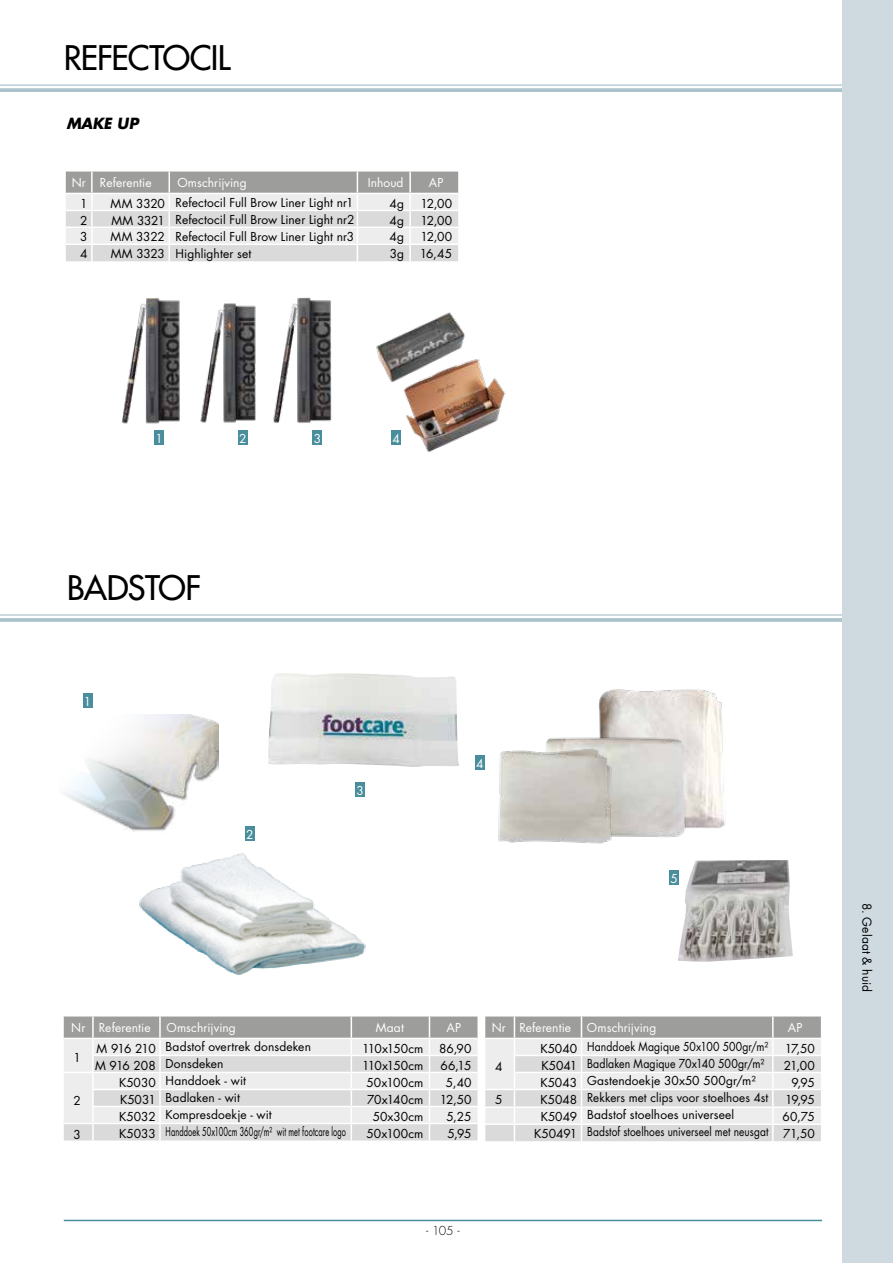
<style>
.page{position:relative;width:893px;height:1263px;background:#fff}
.page>*{position:absolute;margin:0;border:0;box-sizing:border-box;transform-origin:0 0}
.t1{font:500 33px "Futura Std";letter-spacing:-.025em;color:#000}
.t2{font:italic 700 15px "Futura Std";letter-spacing:-.01em;color:#000}
.t3{font:12px/17px "Futura Std";letter-spacing:.005em;color:#000;text-align:justify}
.t4{font:12px/17px "Futura Std";letter-spacing:.005em;color:#000;scale:.87 1}
.t5{font:12px "Futura Std";letter-spacing:.005em;color:#fff}
.t6{font:12px "Futura Std";letter-spacing:-.035em;color:#000}
.t7{font:300 12px "Futura Std";color:#000}
</style>
<div class="page">
<hr style="left:64px;top:1220px;width:758px;height:1px;background:#498e9c">
<div style="left:842px;top:0;width:51px;height:1263px;background:#cedae0"></div>
<hr style="left:0;top:84px;width:842px;height:2px;background:#acc3cb">
<svg style="left:0;top:88px;width:842px;height:4px;background:#b0c6ce"></svg>
<svg style="left:66px;top:172px;width:392px;height:89px;background:#d5d5d4"></svg>
<hr style="left:92px;top:244px;width:77px;height:1px;background:#fff">
<hr style="left:169px;top:244px;width:188px;height:1px;background:#fff">
<hr style="left:357px;top:244px;width:53px;height:1px;background:#fff">
<hr style="left:410px;top:244px;width:48px;height:1px;background:#fff">
<hr style="left:0;top:614px;width:842px;height:2px;background:#acc3cb">
<hr style="left:0;top:618px;width:842px;height:4px;background:#acc3cb">
<div style="left:83px;top:693px;width:10px;height:15px;background:#498e9c"></div>
<div style="left:245px;top:826px;width:10px;height:15px;background:#498e9c"></div>
<div style="left:355px;top:782px;width:10px;height:15px;background:#498e9c"></div>
<div style="left:475px;top:755px;width:10px;height:15px;background:#498e9c"></div>
<div style="left:669px;top:870px;width:10px;height:15px;background:#498e9c"></div>
<svg style="left:64px;top:1016px;width:413px;height:124px;background:#dadad9"></svg>
<hr style="left:93px;top:1123px;width:67px;height:1px;background:#fff">
<hr style="left:160px;top:1123px;width:191px;height:1px;background:#fff">
<hr style="left:351px;top:1123px;width:78px;height:1px;background:#fff">
<hr style="left:429px;top:1123px;width:48px;height:1px;background:#fff">
<svg style="left:485px;top:1016px;width:336px;height:125px;background:#d8d8d8"></svg>
<hr style="left:514px;top:1089px;width:67px;height:1px;background:#fff">
<hr style="left:581px;top:1089px;width:192px;height:1px;background:#fff">
<hr style="left:773px;top:1089px;width:48px;height:1px;background:#fff">
<hr style="left:485px;top:1106px;width:29px;height:2px;background:#fff">
<hr style="left:514px;top:1106px;width:67px;height:2px;background:#fff">
<hr style="left:581px;top:1106px;width:192px;height:2px;background:#fff">
<hr style="left:773px;top:1106px;width:48px;height:2px;background:#fff">
<hr style="left:485px;top:1123px;width:29px;height:2px;background:#fff">
<hr style="left:514px;top:1123px;width:67px;height:2px;background:#fff">
<hr style="left:581px;top:1123px;width:192px;height:2px;background:#fff">
<hr style="left:773px;top:1123px;width:48px;height:2px;background:#fff">
<img style="left:139px;top:853px;width:227px;height:122px">
<img style="left:64px;top:714px;width:154px;height:118px">
<img style="left:598px;top:689px;width:128px;height:139px">
<img style="left:598px;top:729px;width:112px;height:109px">
<img style="left:498px;top:734px;width:120px;height:110px">
<img style="left:678px;top:860px;width:115px;height:102px">
<div style="left:154px;top:430px;width:10px;height:15px;background:#498e9c"></div>
<div style="left:238px;top:430px;width:10px;height:15px;background:#498e9c"></div>
<div style="left:312px;top:430px;width:10px;height:15px;background:#498e9c"></div>
<img style="left:122px;top:298px;width:58px;height:126px">
<img style="left:200px;top:303px;width:56px;height:120px">
<img style="left:273px;top:297px;width:59px;height:126px">
<img style="left:387px;top:312px;width:78px;height:29px">
<img style="left:376px;top:341px;width:130px;height:112px">
<img style="left:268px;top:673px;width:191px;height:94px">
<h1 class="t1" style="left:64px;top:37px;width:168px">REFECTOCIL</h1>
<p class="t2" style="left:66px;top:114px;width:74px">MAKE UP</p>
<p class="t5" style="left:72px;top:175px;width:81px">Nr Referentie</p>
<p class="t5" style="left:177px;top:175px;width:71px">Omschrijving</p>
<p class="t5" style="left:368px;top:175px;width:37px">Inhoud</p>
<p class="t5" style="left:429px;top:175px;width:16px">AP</p>
<p class="t3" style="left:176px;top:194px;width:180px">Refectocil Full Brow Liner Light nr1<br>Refectocil Full Brow Liner Light nr2<br>Refectocil Full Brow Liner Light nr3<br>Highlighter set</p>
<p class="t3" style="left:80px;top:195px;width:9px">1</p>
<p class="t3" style="left:111px;top:195px;width:56px">MM 3320</p>
<p class="t3" style="left:390px;top:195px;width:16px">4g</p>
<p class="t3" style="left:420px;top:195px;width:33px">12,00</p>
<p class="t3" style="left:80px;top:212px;width:9px">2</p>
<p class="t3" style="left:111px;top:212px;width:55px">MM 3321</p>
<p class="t3" style="left:390px;top:212px;width:16px">4g</p>
<p class="t3" style="left:420px;top:212px;width:33px">12,00</p>
<p class="t3" style="left:80px;top:229px;width:9px">3</p>
<p class="t3" style="left:111px;top:229px;width:56px">MM 3322</p>
<p class="t3" style="left:390px;top:229px;width:16px">4g</p>
<p class="t3" style="left:420px;top:229px;width:33px">12,00</p>
<p class="t3" style="left:80px;top:246px;width:9px">4</p>
<p class="t3" style="left:111px;top:246px;width:56px">MM 3323</p>
<p class="t3" style="left:390px;top:246px;width:16px">3g</p>
<p class="t3" style="left:420px;top:246px;width:34px">16,45</p>
<p class="t5" style="left:155px;top:431px;width:9px">1</p>
<p class="t5" style="left:239px;top:431px;width:9px">2</p>
<p class="t5" style="left:314px;top:431px;width:9px">3</p>
<p class="t5" style="left:393px;top:431px;width:9px">4</p>
<h1 class="t1" style="left:67px;top:567px;width:135px">BADSTOF</h1>
<p class="t5" style="left:84px;top:694px;width:9px">1</p>
<p class="t5" style="left:246px;top:827px;width:9px">2</p>
<p class="t5" style="left:356px;top:783px;width:9px">3</p>
<p class="t5" style="left:476px;top:756px;width:9px">4</p>
<p class="t5" style="left:670px;top:871px;width:9px">5</p>
<p class="t5" style="left:71px;top:1020px;width:81px">Nr Referentie</p>
<p class="t5" style="left:167px;top:1020px;width:71px">Omschrijving</p>
<p class="t5" style="left:376px;top:1020px;width:30px">Maat</p>
<p class="t5" style="left:447px;top:1020px;width:16px">AP</p>
<p class="t5" style="left:492px;top:1020px;width:81px">Nr Referentie</p>
<p class="t5" style="left:587px;top:1020px;width:71px">Omschrijving</p>
<p class="t5" style="left:788px;top:1020px;width:16px">AP</p>
<p class="t3" style="left:166px;top:1038px;width:182px;text-align:left">Badstof overtrek donsdeken<br>Donsdeken<br>Handdoek - wit<br>Badlaken - wit<br>Kompresdoekje - wit<br>Handdoek 50x100cm 360gr/m² wit met footcare logo</p>
<p class="t4" style="left:587px;top:1038px;width:210px">Handdoek Magique 50x100 500gr/m²<br>Badlaken Magique 70x140 500gr/m²<br>Gastendoekje 30x50 500gr/m²<br>Rekkers met clips voor stoelhoes 4st Badstof stoelhoes universeel Badstof stoelhoes universeel met neusgat</p>
<p class="t3" style="left:97px;top:1040px;width:61px">M 916 210</p>
<p class="t6" style="left:362px;top:1040px;width:63px">110x150cm</p>
<p class="t3" style="left:439px;top:1040px;width:34px">86,90</p>
<p class="t3" style="left:95px;top:1057px;width:62px">M 916 208</p>
<p class="t6" style="left:362px;top:1057px;width:63px">110x150cm</p>
<p class="t3" style="left:441px;top:1057px;width:32px">66,15</p>
<p class="t3" style="left:540px;top:1040px;width:38px">K5040</p>
<p class="t3" style="left:785px;top:1040px;width:32px">17,50</p>
<p class="t3" style="left:541px;top:1057px;width:37px">K5041</p>
<p class="t3" style="left:784px;top:1057px;width:33px">21,00</p>
<p class="t3" style="left:540px;top:1074px;width:38px">K5043</p>
<p class="t3" style="left:791px;top:1074px;width:25px">9,95</p>
<p class="t3" style="left:74px;top:1049px;width:9px">1</p>
<p class="t3" style="left:495px;top:1058px;width:9px">4</p>
<p class="t3" style="left:119px;top:1074px;width:38px">K5030</p>
<p class="t3" style="left:366px;top:1074px;width:58px">50x100cm</p>
<p class="t3" style="left:446px;top:1074px;width:27px">5,40</p>
<p class="t3" style="left:120px;top:1091px;width:37px">K5031</p>
<p class="t3" style="left:367px;top:1091px;width:58px">70x140cm</p>
<p class="t3" style="left:440px;top:1091px;width:33px">12,50</p>
<p class="t3" style="left:119px;top:1108px;width:38px">K5032</p>
<p class="t3" style="left:373px;top:1108px;width:52px">50x30cm</p>
<p class="t3" style="left:446px;top:1108px;width:27px">5,25</p>
<p class="t3" style="left:495px;top:1091px;width:9px">5</p>
<p class="t3" style="left:540px;top:1091px;width:38px">K5048</p>
<p class="t3" style="left:785px;top:1091px;width:31px">19,95</p>
<p class="t3" style="left:541px;top:1108px;width:38px">K5049</p>
<p class="t3" style="left:783px;top:1108px;width:34px">60,75</p>
<p class="t3" style="left:534px;top:1125px;width:45px">K50491</p>
<p class="t3" style="left:783px;top:1125px;width:33px">71,50</p>
<p class="t3" style="left:74px;top:1092px;width:9px">2</p>
<p class="t3" style="left:74px;top:1126px;width:9px">3</p>
<p class="t3" style="left:119px;top:1125px;width:38px">K5033</p>
<p class="t3" style="left:366px;top:1125px;width:58px">50x100cm</p>
<p class="t3" style="left:447px;top:1125px;width:26px">5,95</p>
<p class="t7" style="left:426px;top:1224px;width:35px">- 105 -</p>
<p class="t3" style="left:875px;top:903px;width:91px;rotate:90deg">8. Gelaat &amp; huid</p>
</div>
